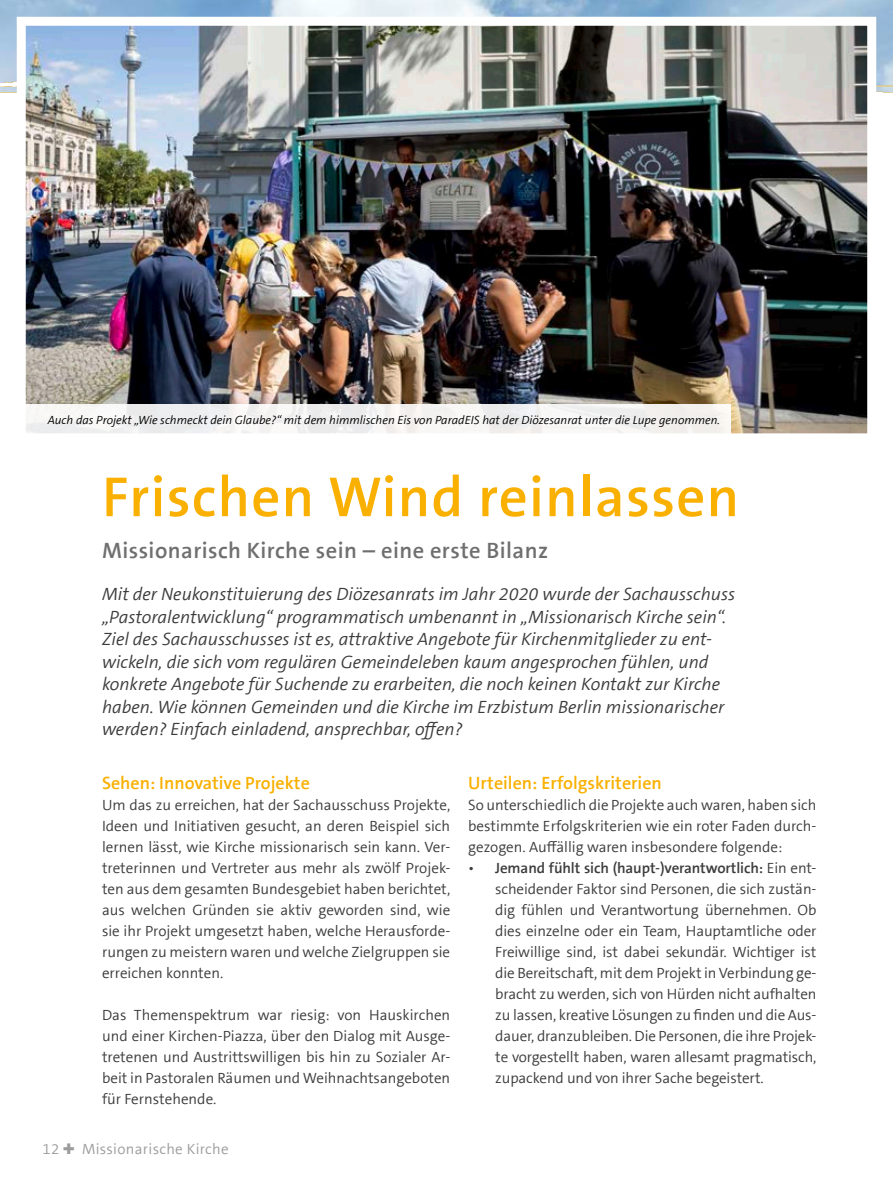
<style>
.page{position:relative;width:893px;height:1191px;background:#fff}
.page>*{position:absolute;margin:0;border:0;box-sizing:border-box;transform-origin:0 0}
.H1_-_Überschrift{font:700 57px "The Sans Basic";letter-spacing:.02em;color:#f9b000}
.H2___Unterüberschrif{font:700 22.5px "The Sans Basic";letter-spacing:.02em;color:#6f6f6f}
.H3___Erklärtext{font:italic 18px/22.5px "The Sans Basic";color:#3c3b3b}
.p_-_Fließtext{font:700 18px "The Sans Basic";color:#f9b000}
.p_-_Fließtext-2{font:15px/21px "The Sans Basic";color:#3c3b3b;text-align:justify}
.Seitenzahl{font:15px "The Sans Basic";letter-spacing:.02em;color:#9c9c9c}
.Bildunterschrift{font:italic 12px "The Sans Basic";color:#000}
.s1{font-weight:700}
</style>
<div class="page">
<svg style="left:0;top:0;width:893px;height:93px;background:#b0cbe0"></svg>
<img style="left:0;top:0;width:241px;height:83px">
<img style="left:27px;top:27px;width:839px;height:405px">
<div style="left:17px;top:17px;width:859px;height:425px;border:9px solid #fff"></div>
<div style="left:26px;top:404px;width:705px;height:34px;background:linear-gradient(to right,#f3f3f4,#f5f3f2)"></div>
<p class="Bildunterschrift" style="left:48px;top:412px;width:674px">Auch das Projekt „Wie schmeckt dein Glaube?“ mit dem himmlischen Eis von ParadEIS hat der Diözesanrat unter die Lupe genommen.</p>
<h1 class="H1_-_Überschrift" style="left:102px;top:460px;width:639px">Frischen Wind reinlassen</h1>
<h2 class="H2___Unterüberschrif" style="left:102px;top:536px;width:448px">Missionarisch Kirche sein – eine erste Bilanz</h2>
<h3 class="H3___Erklärtext" style="left:102px;top:583px;width:635px">Mit der Neukonstituierung des Diözesanrats im Jahr 2020 wurde der Sachausschuss „Pastoralentwicklung“ programmatisch umbenannt in „Missionarisch Kirche sein“.<br>Ziel des Sachausschusses ist es, attraktive Angebote für Kirchenmitglieder zu ent&shy;wickeln, die sich vom regulären Gemeindeleben kaum angesprochen fühlen, und konkrete Angebote für Suchende zu erarbeiten, die noch keinen Kontakt zur Kirche haben. Wie können Gemeinden und die Kirche im Erzbistum Berlin missionarischer werden? Einfach einladend, ansprechbar, offen?</h3>
<p class="p_-_Fließtext" style="left:102px;top:771px;width:209px">Sehen: Innovative Projekte</p>
<p class="p_-_Fließtext-2" style="left:102px;top:795px;width:350px">Um das zu erreichen, hat der Sachausschuss Projekte, Ideen und Initiativen gesucht, an deren Beispiel sich lernen lässt, wie Kirche missionarisch sein kann. Ver&shy;treterinnen und Vertreter aus mehr als zwölf Projek&shy;ten aus dem gesamten Bundesgebiet haben berichtet, aus welchen Gründen sie aktiv geworden sind, wie sie ihr Projekt umgesetzt haben, welche Herausforde&shy;rungen zu meistern waren und welche Zielgruppen sie erreichen konnten.</p>
<p class="p_-_Fließtext-2" style="left:102px;top:1005px;width:350px">Das Themenspektrum war riesig: von Hauskirchen und einer Kirchen-Piazza, über den Dialog mit Ausge&shy;tretenen und Austrittswilligen bis hin zu Sozialer Ar&shy;beit in Pastoralen Räumen und Weihnachtsangeboten für Fernstehende.</p>
<p class="Seitenzahl" style="left:43px;top:1139px;width:18px">12</p>
<p class="Seitenzahl" style="left:82px;top:1139px;width:148px">Missionarische Kirche</p>
<p class="p_-_Fließtext" style="left:468px;top:771px;width:195px">Urteilen: Erfolgskriterien</p>
<p class="p_-_Fließtext-2" style="left:468px;top:795px;width:350px">So unterschiedlich die Projekte auch waren, haben sich bestimmte Erfolgskriterien wie ein roter Faden durch&shy;gezogen. Auffällig waren insbesondere folgende:</p>
<p class="p_-_Fließtext-2" style="left:495px;top:858px;width:323px;text-indent:-27px">• <span class="s1">Jemand fühlt sich (haupt-)verantwortlich:</span> Ein ent&shy;scheidender Faktor sind Personen, die sich zustän&shy;dig fühlen und Verantwortung übernehmen. Ob dies einzelne oder ein Team, Hauptamtliche oder Freiwillige sind, ist dabei sekundär. Wichtiger ist die Bereitschaft, mit dem Projekt in Verbindung ge&shy;bracht zu werden, sich von Hürden nicht aufhalten zu lassen, kreative Lösungen zu finden und die Aus&shy;dauer, dranzubleiben. Die Personen, die ihre Projek&shy;te vorgestellt haben, waren allesamt pragmatisch, zupackend und von ihrer Sache begeistert.</p>
</div>
